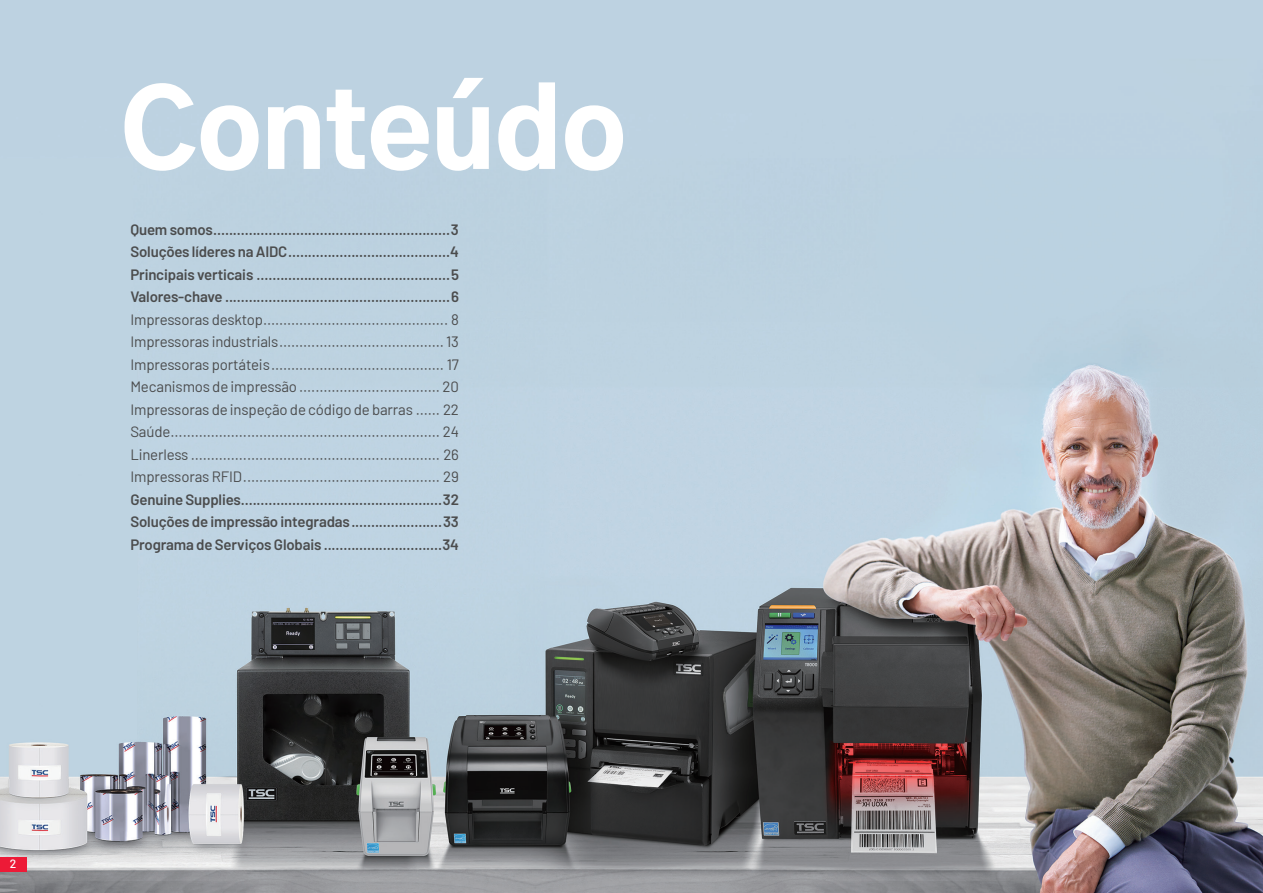
<style>
.page{position:relative;width:1263px;height:893px;background:#fff}
.page>*{position:absolute;margin:0;border:0;box-sizing:border-box;transform-origin:0 0}
.t1{font:900 105px "Gothic A1";color:#fff}
.t2{font:15px "Barlow";letter-spacing:-.01em;color:#4b4c4d}
.t3{font:600 15px "Barlow";letter-spacing:-.01em;color:#4b4c4d}
.t4{font:500 12px "Barlow";color:#fff}
</style>
<div class="page">
<img style="left:0;top:0;width:1263px;height:893px">
<div style="left:0;top:857px;width:26px;height:15px;background:#ed1a37"></div>
<p class="t1" style="left:121px;top:42px;width:507px">Conteúdo</p>
<p class="t3" style="left:130px;top:218px;width:330px">Quem somos............................................................3</p>
<p class="t3" style="left:130px;top:241px;width:330px">Soluções líderes na AIDC.........................................4</p>
<p class="t3" style="left:130px;top:263px;width:330px">Principais verticais .................................................5</p>
<p class="t3" style="left:130px;top:286px;width:330px">Valores-chave .........................................................6</p>
<p class="t2" style="left:130px;top:308px;width:330px">Impressoras desktop.............................................. 8</p>
<p class="t2" style="left:130px;top:331px;width:330px">Impressoras industrials.........................................13</p>
<p class="t2" style="left:130px;top:353px;width:330px">Impressoras portáteis........................................... 17</p>
<p class="t2" style="left:130px;top:376px;width:330px">Mecanismos de impressão ................................... 20</p>
<p class="t2" style="left:130px;top:398px;width:330px">Impressoras de inspeção de código de barras ...... 22</p>
<p class="t2" style="left:130px;top:421px;width:330px">Saúde................................................................... 24</p>
<p class="t2" style="left:130px;top:443px;width:330px">Linerless .............................................................. 26</p>
<p class="t2" style="left:130px;top:466px;width:330px">Impressoras RFID................................................. 29</p>
<p class="t3" style="left:130px;top:488px;width:330px">Genuine Supplies...................................................32</p>
<p class="t3" style="left:130px;top:511px;width:330px">Soluções de impressão integradas.......................33</p>
<p class="t3" style="left:130px;top:533px;width:330px">Programa de Serviços Globais ..............................34</p>
<p class="t4" style="left:10px;top:855px;width:8px">2</p>
</div>
